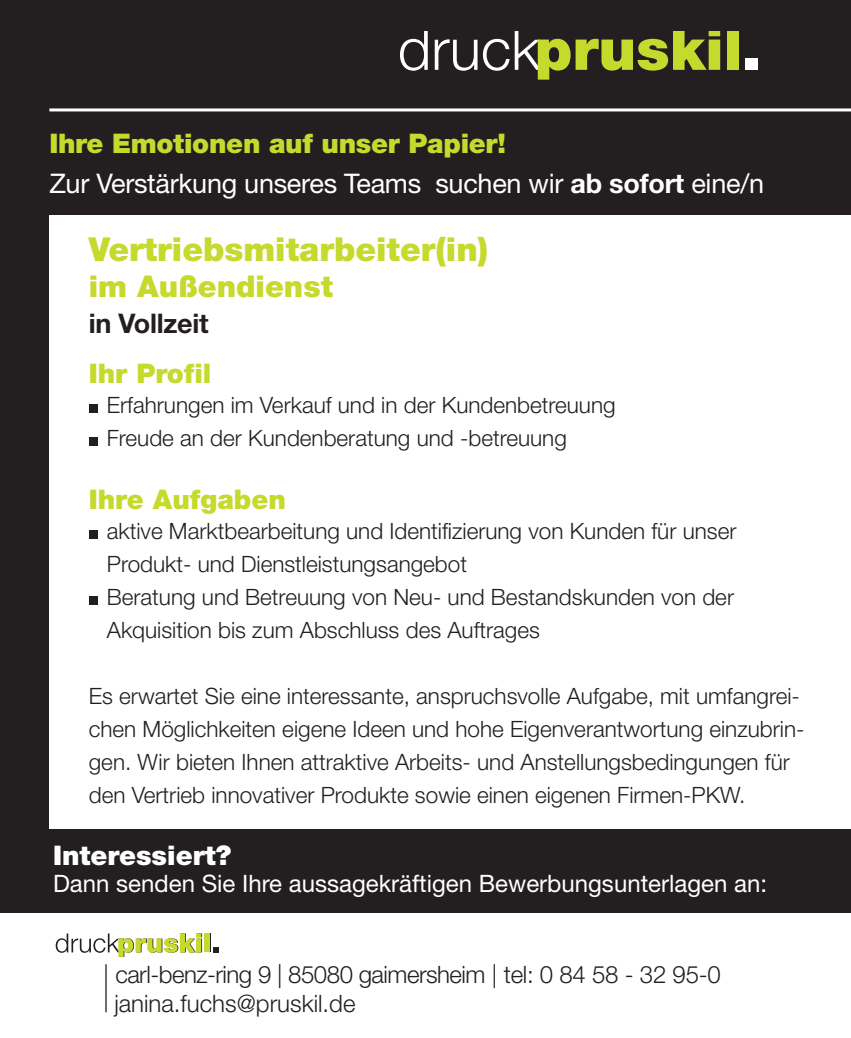
<style>
.page{position:relative;width:851px;height:1038px;background:#fff}
.page>*{position:absolute;margin:0;border:0;box-sizing:border-box;transform-origin:0 0}
.t1{font:900 33px "Helvetica Neue";color:#c6d92d}
.t2{font:900 30px "Helvetica Neue";color:#c6d92d}
.t3{font:27px "Helvetica Neue";letter-spacing:-.01em;color:#fff}
.t4{font:900 27px "Helvetica Neue";letter-spacing:-.01em;color:#c6d92d}
.t5{font:900 27px "Helvetica Neue";color:#fff}
.t6{font:700 27px "Helvetica Neue";letter-spacing:-.01em;color:#231f20}
.t7{font:300 24px/28.8px "Helvetica Neue";letter-spacing:-.02em;color:#231f20}
.t8{font:24px "Helvetica Neue";color:#fff}
.t9{font:300 22.5px/33px "Helvetica Neue";color:#231f20}
.s1{font-weight:700}
.s2{font-size:48px}
</style>
<div class="page">
<div style="left:0;top:0;width:850px;height:912px;background:#231f20"></div>
<div style="left:49px;top:215px;width:801px;height:613px;background:#fff"></div>
<hr style="left:49px;top:108px;width:801px;height:3px;background:#fff">
<div style="left:89px;top:404px;width:8px;height:9px;background:#231f20"></div>
<div style="left:89px;top:437px;width:8px;height:9px;background:#231f20"></div>
<div style="left:89px;top:530px;width:8px;height:9px;background:#231f20"></div>
<div style="left:89px;top:596px;width:8px;height:9px;background:#231f20"></div>
<svg style="left:400px;top:32px;width:27px;height:39px"></svg>
<svg style="left:434px;top:39px;width:43px;height:32px"></svg>
<div style="left:728px;top:32px;width:12px;height:38px;background:#c6d92d"></div>
<svg style="left:483px;top:32px;width:238px;height:48px"></svg>
<div style="left:727px;top:32px;width:11px;height:38px;background:#c6d92d"></div>
<div style="left:745px;top:58px;width:12px;height:12px;background:#fff"></div>
<div style="left:205px;top:933px;width:5px;height:19px;background:#c6d92d"></div>
<svg style="left:56px;top:933px;width:146px;height:23px"></svg>
<div style="left:204px;top:933px;width:5px;height:19px;background:#c6d92d"></div>
<svg style="left:213px;top:947px;width:5px;height:5px"></svg>
<p class="t4" style="left:49px;top:127px;width:458px">Ihre Emotionen auf unser Papier!</p>
<p class="t3" style="left:49px;top:167px;width:716px">Zur Verstärkung unseres Teams suchen wir <span class="s1">ab sofort</span> eine/n</p>
<h1 class="t1" style="left:89px;top:230px;width:401px">Vertriebsmitarbeiter(in)</h1>
<h2 class="t2" style="left:89px;top:269px;width:245px">im Außendienst</h2>
<p class="t6" style="left:89px;top:307px;width:121px">in Vollzeit</p>
<p class="t4" style="left:89px;top:357px;width:124px">Ihr Profil</p>
<p class="t9" style="left:107px;top:388px;width:510px">Erfahrungen im Verkauf und in der Kundenbetreuung<br>Freude an der Kundenberatung und -betreuung</p>
<p class="t4" style="left:89px;top:483px;width:199px">Ihre Aufgaben</p>
<p class="t9" style="left:107px;top:514px;width:631px">aktive Marktbearbeitung und Identifizierung von Kunden für unser Produkt- und Dienstleistungsangebot<br>Beratung und Betreuung von Neu- und Bestandskunden von der Akquisition bis zum Abschluss des Auftrages</p>
<p class="t9" style="left:89px;top:679px;width:717px">Es erwartet Sie eine interessante, anspruchsvolle Aufgabe, mit umfangrei&shy;chen Möglichkeiten eigene Ideen und hohe Eigenverantwortung einzubrin&shy;gen. Wir bieten Ihnen attraktive Arbeits- und Anstellungsbedingungen für den Vertrieb innovativer Produkte sowie einen eigenen Firmen-PKW.</p>
<p class="t5" style="left:53px;top:839px;width:179px">Interessiert?</p>
<p class="t8" style="left:53px;top:868px;width:715px">Dann senden Sie Ihre aussagekräftigen Bewerbungsunterlagen an:</p>
<p class="t7" style="left:114px;top:960px;width:608px;text-indent:-11px"><span class="s2">|</span> carl-benz-ring 9 | 85080 gaimersheim | tel: 0 84 58 - 32 95-0 janina.fuchs@pruskil.de</p>
</div>
